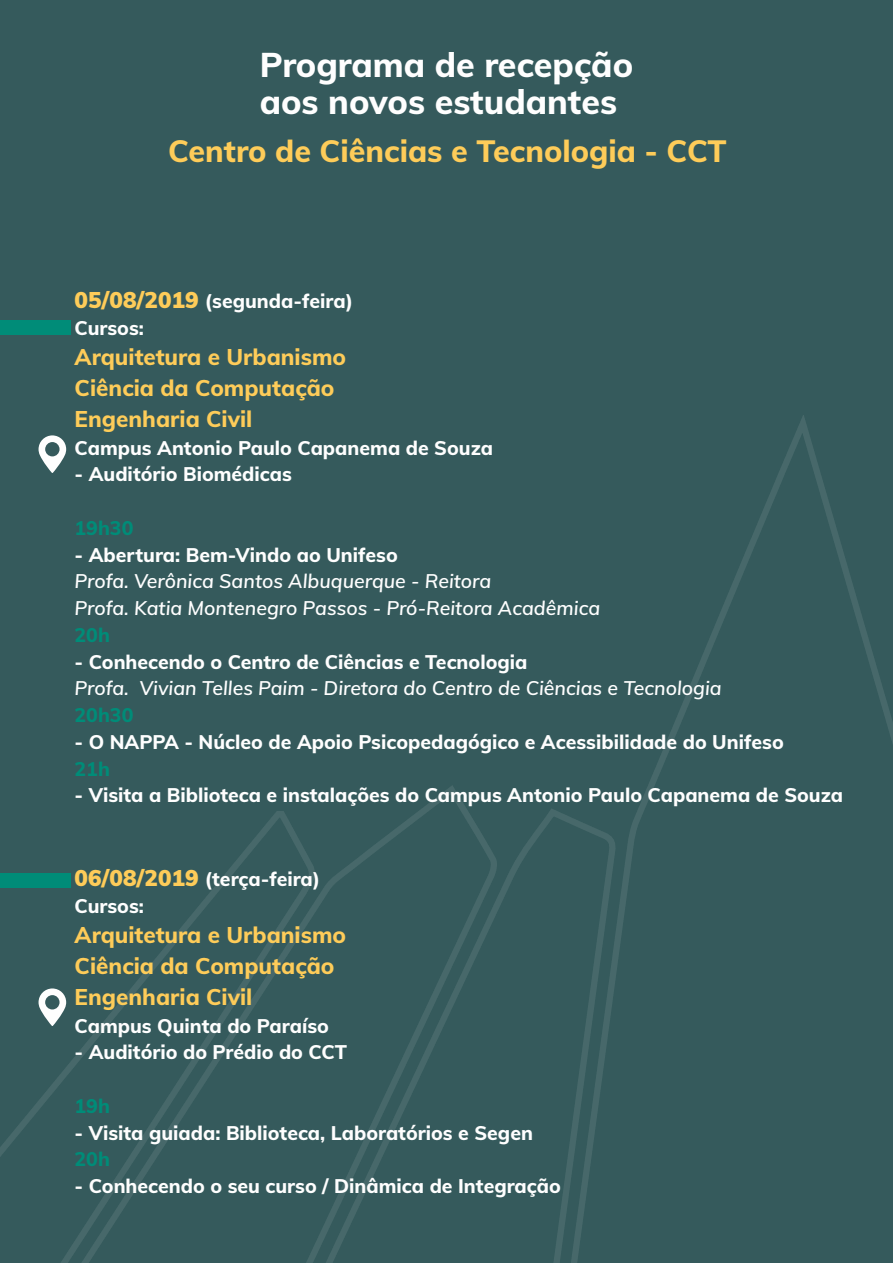
<style>
.page{position:relative;width:893px;height:1263px;background:#355a5c}
.page>*{position:absolute;margin:0;border:0;box-sizing:border-box;transform-origin:0 0}
.t1{font:800 33.9px/37.2px "Muli";color:#fefefe}
.t2{font:800 30.45px "Muli";color:#fecc59}
.t3{font:800 22.5px/30.9px "Muli";color:#fecc59}
.t4{font:800 19.5px/27.6px "Muli";color:#fefefe}
.t5{font:italic 600 19.5px/26.7px "Muli";color:#fefefe}
.t6{font:800 19.5px "Muli";color:#008c78}
.s1{font-weight:900;font-size:22.5px;color:#fecc59}
</style>
<div class="page">
<svg style="left:497px;top:809px;width:69px;height:454px"></svg>
<svg style="left:277px;top:786px;width:220px;height:477px"></svg>
<svg style="left:0;top:812px;width:315px;height:451px"></svg>
<svg style="left:566px;top:415px;width:327px;height:848px"></svg>
<svg style="left:39px;top:435px;width:27px;height:38px"></svg>
<svg style="left:39px;top:988px;width:27px;height:38px"></svg>
<div style="left:0;top:321px;width:71px;height:14px;background:#008c78"></div>
<div style="left:0;top:874px;width:71px;height:14px;background:#008c78"></div>
<h1 class="t1" style="left:260px;top:45px;width:375px">Programa de recepção aos novos estudantes</h1>
<h2 class="t2" style="left:168px;top:132px;width:560px">Centro de Ciências e Tecnologia - CCT</h2>
<p class="t4" style="left:75px;top:287px;width:280px"><span class="s1">05/08/2019</span> (segunda-feira)<br>Cursos:</p>
<p class="t3" style="left:75px;top:341px;width:273px">Arquitetura e Urbanismo<br>Ciência da Computação<br>Engenharia Civil</p>
<p class="t4" style="left:75px;top:433px;width:420px">Campus Antonio Paulo Capanema de Souza</p>
<p class="t4" style="left:75px;top:460px;width:219px">- Auditório Biomédicas</p>
<p class="t6" style="left:75px;top:515px;width:60px">19h30</p>
<p class="t4" style="left:75px;top:540px;width:325px">- Abertura: Bem-Vindo ao Unifeso</p>
<p class="t5" style="left:75px;top:568px;width:527px">Profa. Verônica Santos Albuquerque - Reitora<br>Profa. Katia Montenegro Passos - Pró-Reitora Acadêmica</p>
<p class="t6" style="left:75px;top:622px;width:37px">20h</p>
<p class="t4" style="left:75px;top:647px;width:454px">- Conhecendo o Centro de Ciências e Tecnologia</p>
<p class="t5" style="left:75px;top:674px;width:649px">Profa. Vivian Telles Paim - Diretora do Centro de Ciências e Tecnologia</p>
<p class="t6" style="left:75px;top:702px;width:60px">20h30</p>
<p class="t4" style="left:75px;top:728px;width:711px">- O NAPPA - Núcleo de Apoio Psicopedagógico e Acessibilidade do Unifeso</p>
<p class="t6" style="left:75px;top:756px;width:37px">21h</p>
<p class="t4" style="left:75px;top:781px;width:770px">- Visita a Biblioteca e instalações do Campus Antonio Paulo Capanema de Souza</p>
<p class="t4" style="left:75px;top:864px;width:247px"><span class="s1">06/08/2019</span> (terça-feira)<br>Cursos:</p>
<p class="t3" style="left:75px;top:919px;width:273px">Arquitetura e Urbanismo<br>Ciência da Computação<br>Engenharia Civil</p>
<p class="t4" style="left:75px;top:1011px;width:256px">Campus Quinta do Paraíso</p>
<p class="t4" style="left:75px;top:1038px;width:274px">- Auditório do Prédio do CCT</p>
<p class="t6" style="left:75px;top:1093px;width:37px">19h</p>
<p class="t4" style="left:75px;top:1118px;width:460px">- Visita guiada: Biblioteca, Laboratórios e Segen</p>
<p class="t6" style="left:75px;top:1147px;width:37px">20h</p>
<p class="t4" style="left:75px;top:1172px;width:488px">- Conhecendo o seu curso / Dinâmica de Integração</p>
</div>
